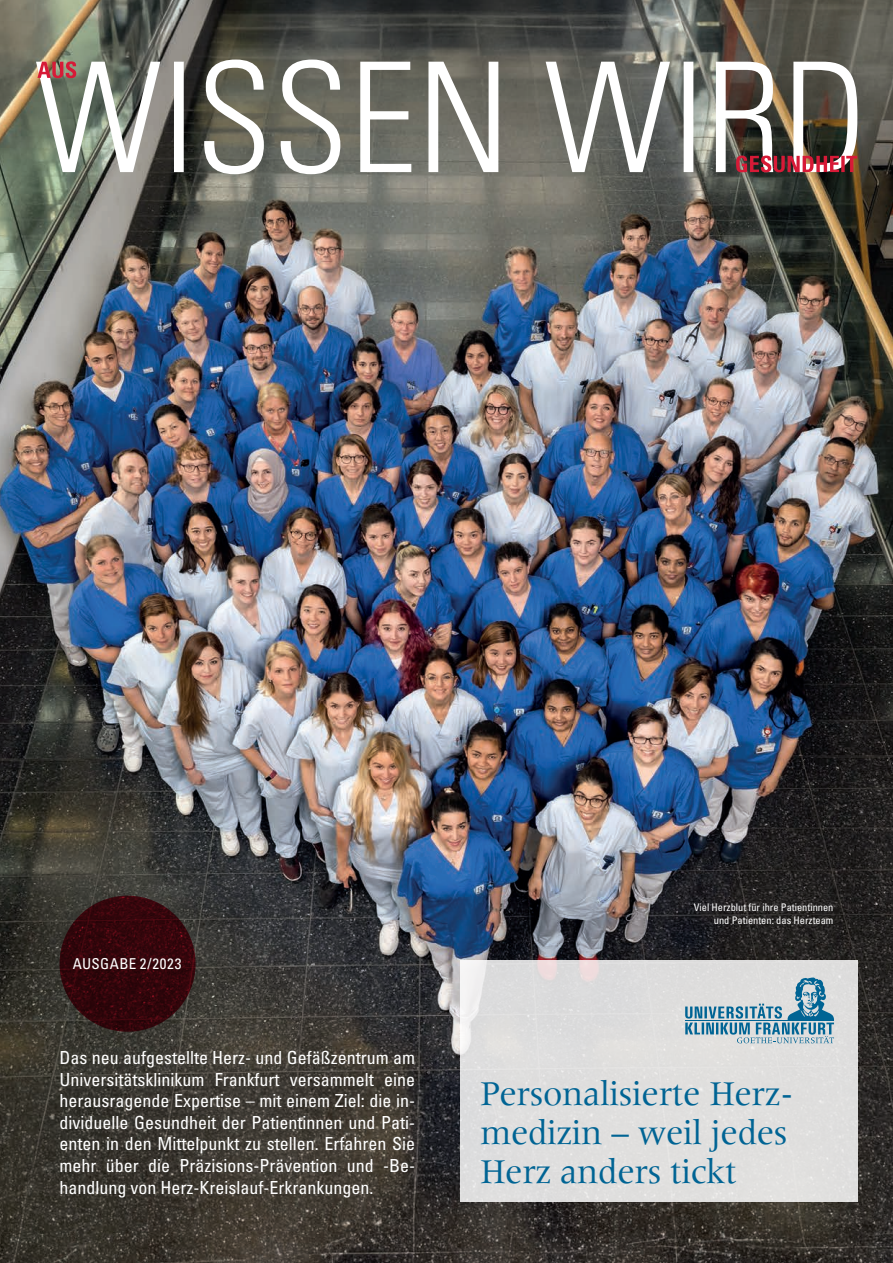
<style>
.page{position:relative;width:893px;height:1263px;background:#fff}
.page>*{position:absolute;margin:0;border:0;box-sizing:border-box;transform-origin:0 0}
.t1{font:36px/39px "Meridien LT Pro";letter-spacing:-.01em;color:#006494}
.t2{font:condensed 18px/21.6px "Univers LT Pro";color:#fff;text-align:justify}
.t3{font:condensed 15px "Univers LT Pro";letter-spacing:.035em;color:#fff}
.t4{font:condensed 10.5px/12.6px "Univers LT Pro";color:#fff;text-align:right}
</style>
<div class="page">
<img style="left:0;top:0;width:893px;height:1263px">
<svg style="left:36px;top:60px;width:821px;height:114px"></svg>
<div style="left:460px;top:960px;width:398px;height:241px;background:#dfdede"></div>
<svg style="left:685px;top:977px;width:149px;height:66px"></svg>
<svg style="left:736px;top:156px;width:121px;height:16px;background:#ac4854"></svg>
<svg style="left:37px;top:61px;width:39px;height:17px"></svg>
<svg style="left:60px;top:896px;width:136px;height:136px;background:#34060b"></svg>
<p class="t3" style="left:73px;top:954px;width:110px">AUSGABE 2/2023</p>
<p class="t2" style="left:60px;top:1046px;width:357px">Das neu aufgestellte Herz- und Gefäßzentrum am Universitätsklinikum Frankfurt versammelt eine herausragende Expertise – mit einem Ziel: die in&shy;dividuelle Gesundheit der Patientinnen und Pati&shy;enten in den Mittelpunkt zu stellen. Erfahren Sie mehr über die Präzisions-Prävention und -Be&shy;handlung von Herz-Kreislauf-Erkrankungen.</p>
<p class="t4" style="left:694px;top:901px;width:141px">Viel Herzblut für ihre Patientinnen und Patienten: das Herzteam</p>
<h1 class="t1" style="left:480px;top:1074px;width:315px">Personalisierte Herz&shy;medizin – weil jedes<br>Herz anders tickt</h1>
</div>
